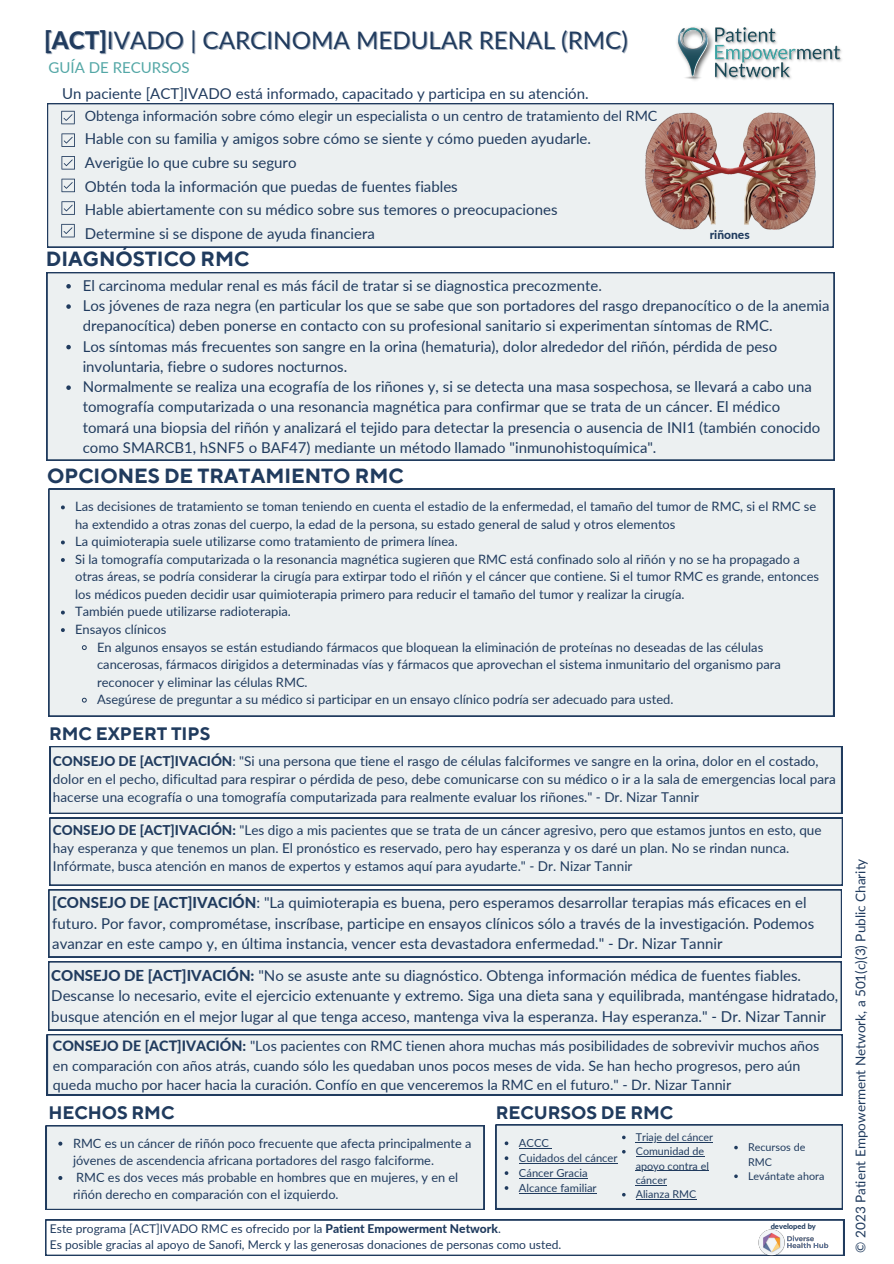
<style>
.page{position:relative;width:894px;height:1264px;background:#fff}
.page>*{position:absolute;margin:0;border:0;box-sizing:border-box;transform-origin:0 0}
.t1{font:24.15px "Lato";color:#203b5e}
.t2{font:700 20.4px "TT Norms Pro";color:#203b5e}
.t3{font:700 18px "TT Norms Pro";color:#203b5e}
.t4{font:15px/20.2px "Lato";color:#203b5e}
.t5{font:15px "Lato";color:#53a7a6}
.t6{font:14.25px/19.4px "Lato";color:#203b5e}
.t7{font:13.5px/18px "Lato";color:#203b5e}
.t8{font:12.9px/17.5px "Lato";color:#203b5e}
.t9{font:12.75px/17.1px "Lato";color:#203b5e}
.t10{font:12px "Lato";color:#203b5e}
.t11{font:800 12px "Lato";color:#203b5e}
.t12{font:11.1px "Lato";color:#203b5e}
.t13{font:10.8px/14.2px "Lato";color:#203b5e}
.t14{font:800 7.5px "Lato";color:#203b5e}
.s1{font-weight:800;color:rgb(32 59 94/.4)}
.s2{font-weight:800}
</style>
<div class="page">
<div style="left:47px;top:103px;width:786px;height:144px;background:#ecf0f1"></div>
<div style="left:47px;top:272px;width:787px;height:188px;background:#ecf0f1"></div>
<div style="left:50px;top:746px;width:791px;height:67px;background:#ecf0f1"></div>
<img style="left:677px;top:27px;width:165px;height:53px">
<svg style="left:61px;top:111px;width:14px;height:13px"></svg>
<svg style="left:61px;top:133px;width:14px;height:14px"></svg>
<svg style="left:61px;top:156px;width:14px;height:13px"></svg>
<svg style="left:61px;top:179px;width:14px;height:13px"></svg>
<svg style="left:61px;top:201px;width:14px;height:14px"></svg>
<svg style="left:61px;top:224px;width:14px;height:13px"></svg>
<div style="left:49px;top:889px;width:792px;height:68px;background:#ecf0f1"></div>
<div style="left:48px;top:961px;width:793px;height:69px;background:#ecf0f1"></div>
<div style="left:49px;top:817px;width:793px;height:68px;background:#ecf0f1"></div>
<svg style="left:45px;top:1219px;width:798px;height:36px"></svg>
<img style="left:752px;top:1227px;width:82px;height:29px">
<div style="left:49px;top:489px;width:784px;height:227px;background:#ecf0f1"></div>
<div style="left:47px;top:1034px;width:795px;height:61px;background:#ecf0f1"></div>
<img style="left:625px;top:103px;width:209px;height:143px">
<svg style="left:61px;top:505px;width:4px;height:4px"></svg>
<svg style="left:61px;top:540px;width:4px;height:4px"></svg>
<svg style="left:61px;top:558px;width:4px;height:4px"></svg>
<svg style="left:61px;top:610px;width:4px;height:4px"></svg>
<svg style="left:61px;top:628px;width:4px;height:4px"></svg>
<svg style="left:81px;top:644px;width:6px;height:6px"></svg>
<svg style="left:81px;top:697px;width:6px;height:6px"></svg>
<svg style="left:66px;top:284px;width:5px;height:4px"></svg>
<svg style="left:66px;top:304px;width:5px;height:5px"></svg>
<svg style="left:66px;top:345px;width:5px;height:4px"></svg>
<svg style="left:66px;top:385px;width:5px;height:5px"></svg>
<div style="left:495px;top:1124px;width:347px;height:84px;background:#ecf0f1"></div>
<div style="left:46px;top:1125px;width:438px;height:84px;background:#ecf0f1"></div>
<p class="t1" style="left:45px;top:25px;width:584px"><span class="s1">[ACT]</span>IVADO | CARCINOMA MEDULAR RENAL (RMC)</p>
<p class="t5" style="left:49px;top:58px;width:142px">GUÍA DE RECURSOS</p>
<p class="t4" style="left:62px;top:83px;width:528px">Un paciente [ACT]IVADO está informado, capacitado y participa en su atención.</p>
<p class="t6" style="left:85px;top:105px;width:574px">Obtenga información sobre cómo elegir un especialista o un centro de tratamiento del RMC</p>
<p class="t4" style="left:85px;top:128px;width:507px">Hable con su familia y amigos sobre cómo se siente y cómo pueden ayudarle.</p>
<p class="t4" style="left:85px;top:152px;width:213px">Averigüe lo que cubre su seguro</p>
<p class="t4" style="left:85px;top:175px;width:374px">Obtén toda la información que puedas de fuentes fiables</p>
<p class="t4" style="left:85px;top:199px;width:474px">Hable abiertamente con su médico sobre sus temores o preocupaciones</p>
<p class="t4" style="left:85px;top:223px;width:292px">Determine si se dispone de ayuda financiera</p>
<p class="t2" style="left:46px;top:247px;width:205px">DIAGNÓSTICO RMC</p>
<p class="t11" style="left:709px;top:227px;width:41px">riñones</p>
<p class="t4" style="left:83px;top:275px;width:520px">El carcinoma medular renal es más fácil de tratar si se diagnostica precozmente.</p>
<p class="t4" style="left:83px;top:295px;width:748px">Los jóvenes de raza negra (en particular los que se sabe que son portadores del rasgo drepanocítico o de la anemia drepanocítica) deben ponerse en contacto con su profesional sanitario si experimentan síntomas de RMC.</p>
<p class="t4" style="left:83px;top:336px;width:695px">Los síntomas más frecuentes son sangre en la orina (hematuria), dolor alrededor del riñón, pérdida de peso involuntaria, fiebre o sudores nocturnos.</p>
<p class="t4" style="left:83px;top:376px;width:739px">Normalmente se realiza una ecografía de los riñones y, si se detecta una masa sospechosa, se llevará a cabo una tomografía computarizada o una resonancia magnética para confirmar que se trata de un cáncer. El médico tomará una biopsia del riñón y analizará el tejido para detectar la presencia o ausencia de INI1 (también conocido como SMARCB1, hSNF5 o BAF47) mediante un método llamado "inmunohistoquímica".</p>
<p class="t2" style="left:47px;top:463px;width:358px">OPCIONES DE TRATAMIENTO RMC</p>
<p class="t8" style="left:75px;top:497px;width:742px">Las decisiones de tratamiento se toman teniendo en cuenta el estadio de la enfermedad, el tamaño del tumor de RMC, si el RMC se ha extendido a otras zonas del cuerpo, la edad de la persona, su estado general de salud y otros elementos</p>
<p class="t8" style="left:75px;top:532px;width:384px">La quimioterapia suele utilizarse como tratamiento de primera línea.</p>
<p class="t8" style="left:75px;top:550px;width:745px">Si la tomografía computarizada o la resonancia magnética sugieren que RMC está confinado solo al riñón y no se ha propagado a otras áreas, se podría considerar la cirugía para extirpar todo el riñón y el cáncer que contiene. Si el tumor RMC es grande, entonces los médicos pueden decidir usar quimioterapia primero para reducir el tamaño del tumor y realizar la cirugía.</p>
<p class="t8" style="left:75px;top:602px;width:217px">También puede utilizarse radioterapia.</p>
<p class="t8" style="left:75px;top:620px;width:93px">Ensayos clínicos</p>
<p class="t8" style="left:97px;top:637px;width:685px">En algunos ensayos se están estudiando fármacos que bloquean la eliminación de proteínas no deseadas de las células cancerosas, fármacos dirigidos a determinadas vías y fármacos que aprovechan el sistema inmunitario del organismo para reconocer y eliminar las células RMC.</p>
<p class="t8" style="left:97px;top:690px;width:577px">Asegúrese de preguntar a su médico si participar en un ensayo clínico podría ser adecuado para usted.</p>
<p class="t3" style="left:49px;top:722px;width:162px">RMC EXPERT TIPS</p>
<p class="t7" style="left:53px;top:751px;width:784px"><span class="s2">CONSEJO DE [ACT]IVACIÓN</span>: "Si una persona que tiene el rasgo de células falciformes ve sangre en la orina, dolor en el costado, dolor en el pecho, dificultad para respirar o pérdida de peso, debe comunicarse con su médico o ir a la sala de emergencias local para hacerse una ecografía o una tomografía computarizada para realmente evaluar los riñones." - Dr. Nizar Tannir</p>
<p class="t7" style="left:53px;top:820px;width:770px"><span class="s2">CONSEJO DE [ACT]IVACIÓN:</span> "Les digo a mis pacientes que se trata de un cáncer agresivo, pero que estamos juntos en esto, que hay esperanza y que tenemos un plan. El pronóstico es reservado, pero hay esperanza y os daré un plan. No se rindan nunca.<br>Infórmate, busca atención en manos de expertos y estamos aquí para ayudarte." - Dr. Nizar Tannir</p>
<p class="t4" style="left:52px;top:892px;width:763px"><span class="s2">[CONSEJO DE [ACT]IVACIÓN</span>: "La quimioterapia es buena, pero esperamos desarrollar terapias más eficaces en el futuro. Por favor, comprométase, inscríbase, participe en ensayos clínicos sólo a través de la investigación. Podemos avanzar en este campo y, en última instancia, vencer esta devastadora enfermedad." - Dr. Nizar Tannir</p>
<p class="t4" style="left:51px;top:965px;width:788px"><span class="s2">CONSEJO DE [ACT]IVACIÓN:</span> "No se asuste ante su diagnóstico. Obtenga información médica de fuentes fiables.<br>Descanse lo necesario, evite el ejercicio extenuante y extremo. Siga una dieta sana y equilibrada, manténgase hidratado, busque atención en el mejor lugar al que tenga acceso, mantenga viva la esperanza. Hay esperanza." - Dr. Nizar Tannir</p>
<p class="t6" style="left:53px;top:1036px;width:767px"><span class="s2">CONSEJO DE [ACT]IVACIÓN:</span> "Los pacientes con RMC tienen ahora muchas más posibilidades de sobrevivir muchos años en comparación con años atrás, cuando sólo les quedaban unos pocos meses de vida. Se han hecho progresos, pero aún queda mucho por hacer hacia la curación. Confío en que venceremos la RMC en el futuro." - Dr. Nizar Tannir</p>
<p class="t3" style="left:48px;top:1101px;width:128px">HECHOS RMC</p>
<p class="t9" style="left:73px;top:1134px;width:400px">RMC es un cáncer de riñón poco frecuente que afecta principalmente a jóvenes de ascendencia africana portadores del rasgo falciforme.</p>
<p class="t9" style="left:73px;top:1168px;width:386px">RMC es dos veces más probable en hombres que en mujeres, y en el riñón derecho en comparación con el izquierdo.</p>
<p class="t3" style="left:495px;top:1101px;width:179px">RECURSOS DE RMC</p>
<p class="t12" style="left:519px;top:1136px;width:31px">ACCC</p>
<p class="t12" style="left:519px;top:1150px;width:100px">Cuidados del cáncer</p>
<p class="t12" style="left:519px;top:1165px;width:70px">Cáncer Gracia</p>
<p class="t12" style="left:519px;top:1180px;width:79px">Alcance familiar</p>
<p class="t13" style="left:635px;top:1129px;width:79px">Triaje del cáncer</p>
<p class="t13" style="left:635px;top:1143px;width:75px">Comunidad de apoyo contra el cáncer</p>
<p class="t13" style="left:635px;top:1186px;width:62px">Alianza RMC</p>
<p class="t10" style="left:50px;top:1220px;width:452px">Este programa [ACT]IVADO RMC es ofrecido por la <span class="s2">Patient Empowerment Network</span>.</p>
<p class="t10" style="left:50px;top:1236px;width:513px">Es posible gracias al apoyo de Sanofi, Merck y las generosas donaciones de personas como usted.</p>
<p class="t13" style="left:747px;top:1139px;width:59px">Recursos de<br>RMC</p>
<p class="t13" style="left:747px;top:1168px;width:78px">Levántate ahora</p>
<p class="t14" style="left:770px;top:1221px;width:47px">developed by</p>
<p class="t7" style="left:851px;top:1252px;width:395px;rotate:-90deg">© 2023 Patient Empowerment Network, a 501(c)(3) Public Charity</p>
</div>
